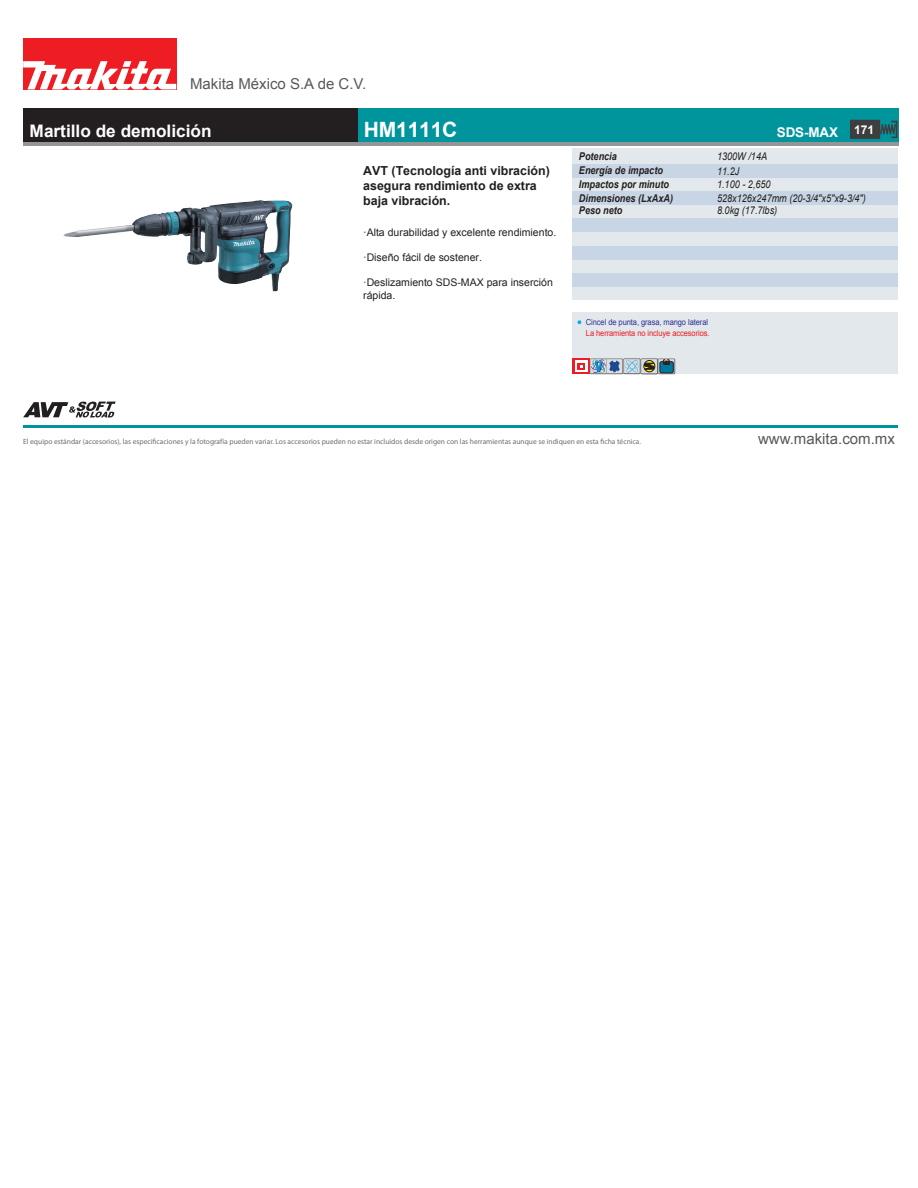
<style>
.page{position:relative;width:918px;height:1188px;background:#fff}
.page>*{position:absolute;margin:0;border:0;box-sizing:border-box;transform-origin:0 0}
.t1{font:700 21px "Arial";letter-spacing:-.01em;color:#fff}
.t2{font:700 17.25px "Arial";color:#fff}
.t3{font:15px "Arial";color:#57585a}
.t4{font:700 13.35px "Arial";letter-spacing:-.01em;color:#fff}
.t5{font:700 12.45px/15px "Arial";color:#231f20}
.t6{font:italic 10.65px/13.8px "Arial";color:#231f20;scale:.85 1}
.t7{font:italic 700 10.65px/13.8px "Arial";color:#231f20;scale:.85 1}
.t8{font:10.5px/12.6px "Arial";color:#231f20}
.t9{font:8.25px "Arial";letter-spacing:-.01em;color:#ee1d23;scale:.91 1}
.t10{font:8.25px "Arial";letter-spacing:-.01em;color:#2e3092;scale:.91 1}
.t11{font:7.5px "Myriad Pro";color:#6c6d70}
</style>
<div class="page">
<svg style="left:23px;top:402px;width:93px;height:15px"></svg>
<div style="left:572px;top:312px;width:326px;height:62px;background:#e2e8eb"></div>
<div style="left:572px;top:148px;width:326px;height:152px;background:#e2e8eb"></div>
<div style="left:572px;top:164px;width:326px;height:13px;background:#c8d5e4"></div>
<div style="left:572px;top:191px;width:326px;height:14px;background:#c8d5e4"></div>
<div style="left:572px;top:218px;width:326px;height:14px;background:#c8d5e4"></div>
<div style="left:572px;top:246px;width:326px;height:14px;background:#c8d5e4"></div>
<div style="left:572px;top:273px;width:326px;height:14px;background:#c8d5e4"></div>
<hr style="left:23px;top:425px;width:875px;height:2px;background:#00959d">
<div style="left:23px;top:38px;width:153px;height:51px;background:#ee1d23"></div>
<svg style="left:23px;top:61px;width:153px;height:28px"></svg>
<div style="left:23px;top:109px;width:872px;height:35px;background:#231f20"></div>
<div style="left:359px;top:109px;width:540px;height:35px;background:#00959d"></div>
<hr style="left:23px;top:142px;width:876px;height:4px;background:#939598">
<svg style="left:578px;top:320px;width:3px;height:4px"></svg>
<svg style="left:850px;top:120px;width:47px;height:19px"></svg>
<div style="left:573px;top:358px;width:17px;height:16px;background:#ee1d23"></div>
<div style="left:575px;top:360px;width:13px;height:12px;background:#fff"></div>
<svg style="left:578px;top:363px;width:7px;height:7px"></svg>
<svg style="left:590px;top:358px;width:85px;height:16px"></svg>
<img style="left:63px;top:200px;width:196px;height:63px">
<h3 class="t3" style="left:190px;top:74px;width:178px">Makita México S.A de C.V.</h3>
<h2 class="t2" style="left:30px;top:120px;width:184px">Martillo de demolición</h2>
<h1 class="t1" style="left:364px;top:116px;width:95px">HM1111C</h1>
<h3 class="t5" style="left:363px;top:164px;width:188px">AVT (Tecnología anti vibración) asegura rendimiento de extra baja vibración.</h3>
<h3 class="t8" style="left:363px;top:226px;width:195px">·Alta durabilidad y excelente rendimiento.</h3>
<h3 class="t8" style="left:363px;top:251px;width:120px">·Diseño fácil de sostener.</h3>
<h3 class="t8" style="left:363px;top:276px;width:191px">·Deslizamiento SDS-MAX para inserción rápida.</h3>
<h3 class="t4" style="left:777px;top:124px;width:99px">SDS-MAX <sup>171</sup></h3>
<h3 class="t6" style="left:717px;top:149px;width:60px">1300W /14A</h3>
<h3 class="t6" style="left:717px;top:177px;width:177px">1.100 - 2,650<br>528x126x247mm (20-3/4"x5"x9-3/4")</h3>
<h3 class="t6" style="left:717px;top:204px;width:72px">8.0kg (17.7lbs)</h3>
<h3 class="t7" style="left:579px;top:149px;width:46px">Potencia</h3>
<h3 class="t7" style="left:579px;top:178px;width:112px">Impactos por minuto<br>Dimensiones (LxAxA)</h3>
<h3 class="t7" style="left:579px;top:204px;width:53px">Peso neto</h3>
<h3 class="t7" style="left:579px;top:164px;width:100px">Energía de impacto</h3>
<h3 class="t6" style="left:717px;top:164px;width:28px">11.2J</h3>
<p class="t10" style="left:586px;top:316px;width:136px">Cincel de punta, grasa, mango lateral</p>
<p class="t9" style="left:586px;top:328px;width:137px">La herramienta no incluye accesorios.</p>
<p class="t11" style="left:23px;top:437px;width:619px">El equipo estándar (accesorios), las especificaciones y la fotografía pueden variar. Los accesorios pueden no estar incluidos desde origen con las herramientas aunque se indiquen en esta ficha técnica.</p>
<h3 class="t3" style="left:758px;top:429px;width:138px">www.makita.com.mx</h3>
</div>
